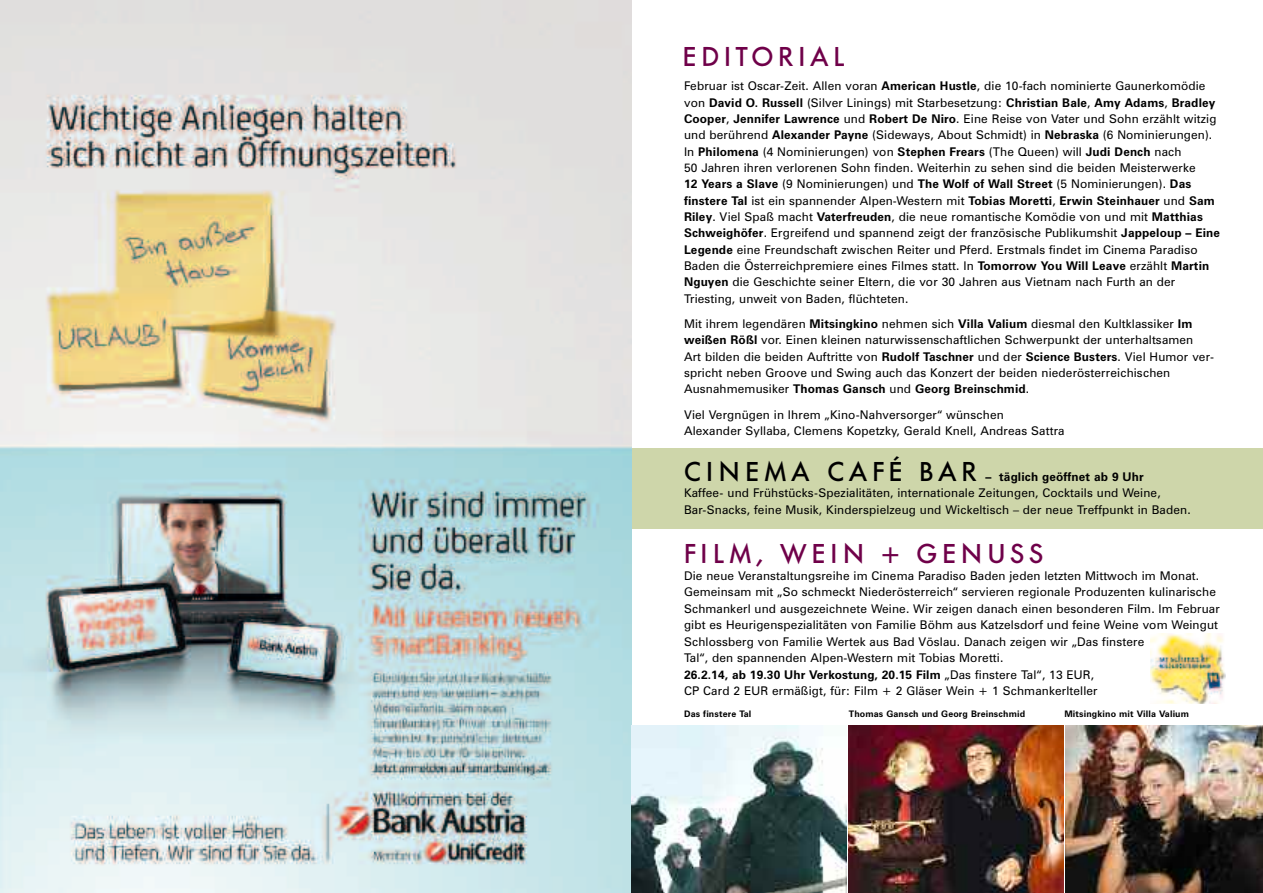
<style>
.page{position:relative;width:1263px;height:893px;background:#fff}
.page>*{position:absolute;margin:0;border:0;box-sizing:border-box;transform-origin:0 0}
.t1{font:500 27px "Futura BQ";letter-spacing:.19em;color:#6f0049}
.t2{font:500 27px "Futura BQ";letter-spacing:.17em;color:#000}
.t3{font:500 27px "Futura BQ";letter-spacing:.17em;color:#6f0049}
.t4{font:12px/16.4px "Zurich BT";letter-spacing:.01em;color:#000}
.t5{font:700 12px "Zurich BT";letter-spacing:.01em;color:#000}
.t6{font:700 9px "Zurich BT";letter-spacing:.015em;color:#000}
.s1{font-weight:700}
</style>
<div class="page">
<div style="left:631px;top:449px;width:632px;height:80px;background:#ced6aa"></div>
<img style="left:0;top:0;width:631px;height:893px">
<img style="left:631px;top:725px;width:215px;height:168px">
<img style="left:848px;top:725px;width:215px;height:168px">
<img style="left:1065px;top:725px;width:198px;height:168px">
<img style="left:1150px;top:634px;width:75px;height:70px">
<h1 class="t3" style="left:683px;top:41px;width:164px">EDITORIAL</h1>
<p class="t4" style="left:684px;top:79px;width:538px">Februar ist Oscar-Zeit. Allen voran <span class="s1">American Hustle</span>, die 10-fach nominierte Gaunerkomödie von <span class="s1">David O. Russell</span> (Silver Linings) mit Starbesetzung: <span class="s1">Christian Bale</span>, <span class="s1">Amy Adams</span>, <span class="s1">Bradley Cooper</span>, <span class="s1">Jennifer Lawrence</span> und <span class="s1">Robert De Niro</span>. Eine Reise von Vater und Sohn erzählt witzig und berührend <span class="s1">Alexander Payne</span> (Sideways, About Schmidt) in <span class="s1">Nebraska</span> (6 Nominierungen).<br>In <span class="s1">Philomena</span> (4 Nominierungen) von <span class="s1">Stephen Frears</span> (The Queen) will <span class="s1">Judi Dench</span> nach<br>50 Jahren ihren verlorenen Sohn finden. Weiterhin zu sehen sind die beiden Meisterwerke<br><span class="s1">12 Years a Slave</span> (9 Nominierungen) und <span class="s1">The Wolf of Wall Street</span> (5 Nominierungen). <span class="s1">Das finstere Tal</span> ist ein spannender Alpen-Western mit <span class="s1">Tobias Moretti</span>, <span class="s1">Erwin Steinhauer</span> und <span class="s1">Sam Riley</span>. Viel Spaß macht <span class="s1">Vaterfreuden</span>, die neue romantische Komödie von und mit <span class="s1">Matthias Schweighöfer</span>. Ergreifend und spannend zeigt der französische Publikumshit <span class="s1">Jappeloup – Eine Legende</span> eine Freundschaft zwischen Reiter und Pferd. Erstmals findet im Cinema Paradiso Baden die Österreichpremiere eines Filmes statt. In <span class="s1">Tomorrow You Will Leave</span> erzählt <span class="s1">Martin Nguyen</span> die Geschichte seiner Eltern, die vor 30 Jahren aus Vietnam nach Furth an der Triesting, unweit von Baden, flüchteten.</p>
<p class="t4" style="left:684px;top:317px;width:532px">Mit ihrem legendären <span class="s1">Mitsingkino</span> nehmen sich <span class="s1">Villa Valium</span> diesmal den Kultklassiker <span class="s1">Im weißen Rößl</span> vor. Einen kleinen naturwissenschaftlichen Schwerpunkt der unterhaltsamen<br>Art bilden die beiden Auftritte von <span class="s1">Rudolf Taschner</span> und der <span class="s1">Science Busters</span>. Viel Humor ver&shy;spricht neben Groove und Swing auch das Konzert der beiden niederösterreichischen Ausnahmemusiker <span class="s1">Thomas Gansch</span> und <span class="s1">Georg Breinschmid</span>.</p>
<p class="t4" style="left:684px;top:407px;width:382px">Viel Vergnügen in Ihrem „Kino-Nahversorger“ wünschen<br>Alexander Syllaba, Clemens Kopetzky, Gerald Knell, Andreas Sattra</p>
<h1 class="t2" style="left:684px;top:456px;width:295px">CINEMA CAFÉ BAR</h1>
<p class="t5" style="left:985px;top:472px;width:160px">– täglich geöffnet ab 9 Uhr</p>
<p class="t4" style="left:684px;top:486px;width:508px">Kaffee- und Frühstücks-Spezialitäten, internationale Zeitungen, Cocktails und Weine,<br>Bar-Snacks, feine Musik, Kinderspielzeug und Wickeltisch – der neue Treffpunkt in Baden.</p>
<h1 class="t1" style="left:684px;top:539px;width:361px">FILM, WEIN + GENUSS</h1>
<p class="t4" style="left:684px;top:568px;width:537px">Die neue Veranstaltungsreihe im Cinema Paradiso Baden jeden letzten Mittwoch im Monat.<br>Gemeinsam mit „So schmeckt Niederösterreich“ servieren regionale Produzenten kulinarische Schmankerl und ausgezeichnete Weine. Wir zeigen danach einen besonderen Film. Im Februar gibt es Heurigenspezialitäten von Familie Böhm aus Katzelsdorf und feine Weine vom Weingut Schlossberg von Familie Wertek aus Bad Vöslau. Danach zeigen wir „Das finstere<br>Tal“, den spannenden Alpen-Western mit Tobias Moretti.<br><span class="s1">26.2.14, ab 19.30 Uhr Verkostung, 20.15 Film</span> „Das finstere Tal“, 13 EUR,<br>CP Card 2 EUR ermäßigt, für: Film + 2 Gläser Wein + 1 Schmankerlteller</p>
<p class="t6" style="left:684px;top:710px;width:69px">Das finstere Tal</p>
<p class="t6" style="left:849px;top:710px;width:178px">Thomas Gansch und Georg Breinschmid</p>
<p class="t6" style="left:1064px;top:710px;width:126px">Mitsingkino mit Villa Valium</p>
</div>
